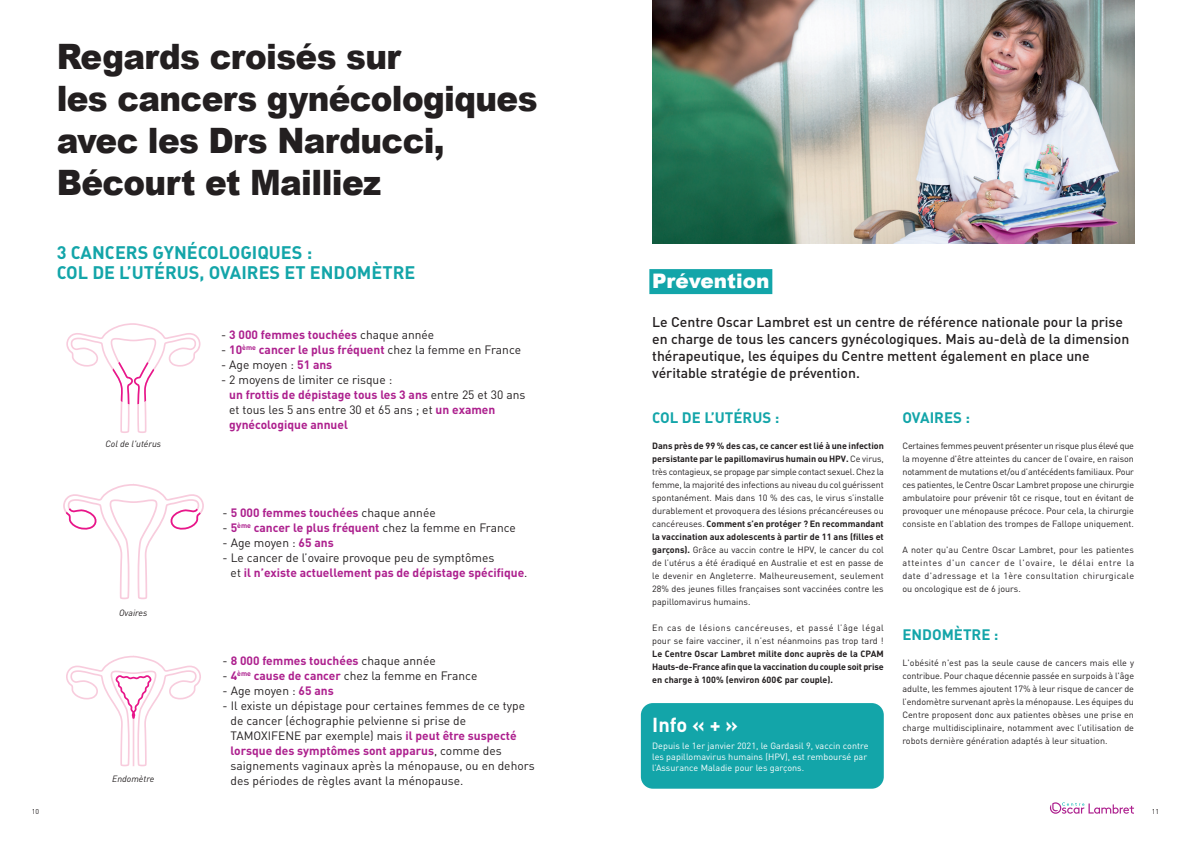
<style>
.page{position:relative;width:1191px;height:842px;background:#fff}
.page>*{position:absolute;margin:0;border:0;box-sizing:border-box;transform-origin:0 0}
.t1{font:900 35px/42px "Arial";letter-spacing:-.02em;color:#231f20;scale:.93 1}
.t2{font:900 20px "Arial";color:#fff}
.t3{font:700 20px "DIN";color:#fff}
.t4{font:700 18px/20px "DIN";color:#13a5a9}
.t5{font:700 15px "DIN";color:#13a5a9}
.t6{font:500 14px/17px "DIN";color:#231f20}
.t7{font:12px/15px "DIN";color:#231f20}
.t8{font:700 12px/15px "DIN";color:#ad208e}
.t9{font:9px/13px "DIN";color:#231f20;text-align:justify}
.t10{font:700 9px/13px "DIN";letter-spacing:-.015em;color:#231f20;text-align:justify}
.t11{font:9px/10.8px "DIN";letter-spacing:.005em;color:#fff}
.t12{font:italic 9px "DIN";color:#231f20}
.t13{font:7px "DIN";color:#231f20}
.s1{font-weight:400;color:#231f20}
.s2{font-weight:700;color:#ad208e}
.s3{font-weight:700}
</style>
<div class="page">
<svg style="left:1050px;top:802px;width:84px;height:12px"></svg>
<div style="left:649px;top:269px;width:123px;height:25px;background:#13a5a9"></div>
<svg style="left:66px;top:656px;width:135px;height:110px"></svg>
<svg style="left:66px;top:323px;width:134px;height:110px"></svg>
<svg style="left:63px;top:484px;width:141px;height:115px"></svg>
<img style="left:652px;top:0;width:482px;height:244px">
<div style="left:641px;top:703px;width:242px;height:86px;background:#13a5a9;border-radius:12px"></div>
<h1 class="t1" style="left:57px;top:34px;width:518px">Regards croisés sur<br>les cancers gynécologiques avec les Drs Narducci,<br>Bécourt et Mailliez</h1>
<h3 class="t4" style="left:57px;top:241px;width:360px">3 CANCERS GYNÉCOLOGIQUES :<br>COL DE L’UTÉRUS, OVAIRES ET ENDOMÈTRE</h3>
<p class="t12" style="left:105px;top:438px;width:57px">Col de l'utérus</p>
<p class="t12" style="left:119px;top:607px;width:30px">Ovaires</p>
<p class="t12" style="left:112px;top:773px;width:44px">Endomètre</p>
<h3 class="t8" style="left:221px;top:327px;width:215px"><span class="s1">-</span> 3 000 femmes touchées <span class="s1">chaque année</span></h3>
<h3 class="t8" style="left:221px;top:342px;width:301px"><span class="s1">-</span> 10<sup>ème</sup> cancer le plus fréquent <span class="s1">chez la femme en France</span></h3>
<h3 class="t7" style="left:221px;top:357px;width:113px">- Age moyen : <span class="s2">51 ans</span></h3>
<h3 class="t7" style="left:229px;top:372px;width:298px;text-indent:-8px">- 2 moyens de limiter ce risque :<br><span class="s2">un frottis de dépistage tous les 3 ans</span> entre 25 et 30 ans et tous les 5 ans entre 30 et 65 ans ; et <span class="s2">un examen gynécologique annuel</span></h3>
<h3 class="t8" style="left:223px;top:504px;width:215px"><span class="s1">-</span> 5 000 femmes touchées <span class="s1">chaque année</span></h3>
<h3 class="t8" style="left:223px;top:519px;width:295px"><span class="s1">-</span> 5<sup>ème</sup> cancer le plus fréquent <span class="s1">chez la femme en France</span></h3>
<h3 class="t7" style="left:223px;top:535px;width:113px">- Age moyen : <span class="s2">65 ans</span></h3>
<h3 class="t8" style="left:231px;top:549px;width:298px;text-indent:-8px"><span class="s1">- Le cancer de l’ovaire provoque peu de symptômes<br>et</span> il n’existe actuellement pas de dépistage spécifique<span class="s1">.</span></h3>
<h3 class="t8" style="left:223px;top:653px;width:215px"><span class="s1">-</span> 8 000 femmes touchées <span class="s1">chaque année</span></h3>
<h3 class="t7" style="left:223px;top:668px;width:256px">- <span class="s2">4</span><sup>ème</sup> <span class="s2">cause de cancer</span> chez la femme en France</h3>
<h3 class="t7" style="left:223px;top:683px;width:113px">- Age moyen : <span class="s2">65 ans</span></h3>
<p class="t7" style="left:231px;top:698px;width:305px;text-indent:-8px">- Il existe un dépistage pour certaines femmes de ce type de cancer (échographie pelvienne si prise de TAMOXIFENE par exemple) mais <span class="s2">il peut être suspecté lorsque des symptômes sont apparus</span>, comme des saignements vaginaux après la ménopause, ou en dehors des périodes de règles avant la ménopause.</p>
<h2 class="t2" style="left:652px;top:267px;width:119px">Prévention</h2>
<p class="t6" style="left:652px;top:313px;width:478px">Le Centre Oscar Lambret est un centre de référence nationale pour la prise en charge de tous les cancers gynécologiques. Mais au-delà de la dimension thérapeutique, les équipes du Centre mettent également en place une véritable stratégie de prévention.</p>
<h3 class="t5" style="left:652px;top:408px;width:129px">COL DE L’UTÉRUS :</h3>
<p class="t9" style="left:652px;top:439px;width:233px"><span class="s3">Dans près de 99 % des cas, ce cancer est lié à une infection persistante par le papillomavirus humain ou HPV.</span> Ce virus, très contagieux, se propage par simple contact sexuel. Chez la femme, la majorité des infections au niveau du col guérissent spontanément. Mais dans 10 % des cas, le virus s’installe durablement et provoquera des lésions précancéreuses ou cancéreuses. <span class="s3">Comment s’en protéger ? En recommandant la vaccination aux adolescents à partir de 11 ans (filles et garçons).</span> Grâce au vaccin contre le HPV, le cancer du col de l’utérus a été éradiqué en Australie et est en passe de le devenir en Angleterre. Malheureusement, seulement 28% des jeunes filles françaises sont vaccinées contre les papillomavirus humains.</p>
<p class="t9" style="left:652px;top:621px;width:233px">En cas de lésions cancéreuses, et passé l’âge légal pour se faire vacciner, il n’est néanmoins pas trop tard !</p>
<p class="t10" style="left:652px;top:647px;width:233px">Le Centre Oscar Lambret milite donc auprès de la CPAM Hauts-de-France afin que la vaccination du couple soit prise en charge à 100% (environ 600€ par couple).</p>
<h2 class="t3" style="left:652px;top:711px;width:87px">Info « + »</h2>
<p class="t11" style="left:652px;top:740px;width:218px">Depuis le 1er janvier 2021, le Gardasil 9, vaccin contre les papillomavirus humains (HPV), est remboursé par l’Assurance Maladie pour les garçons.</p>
<h3 class="t5" style="left:902px;top:408px;width:69px">OVAIRES :</h3>
<p class="t9" style="left:902px;top:439px;width:233px">Certaines femmes peuvent présenter un risque plus élevé que la moyenne d'être atteintes du cancer de l’ovaire, en raison notamment de mutations et/ou d’antécédents familiaux. Pour ces patientes, le Centre Oscar Lambret propose une chirurgie ambulatoire pour prévenir tôt ce risque, tout en évitant de provoquer une ménopause précoce. Pour cela, la chirurgie consiste en l’ablation des trompes de Fallope uniquement.</p>
<p class="t9" style="left:902px;top:543px;width:233px">A noter qu'au Centre Oscar Lambret, pour les patientes atteintes d'un cancer de l'ovaire, le délai entre la date d'adressage et la 1ère consultation chirurgicale ou oncologique est de 6 jours.</p>
<h3 class="t5" style="left:902px;top:625px;width:98px">ENDOMÈTRE :</h3>
<p class="t9" style="left:902px;top:656px;width:233px">L'obésité n'est pas la seule cause de cancers mais elle y contribue. Pour chaque décennie passée en surpoids à l'âge adulte, les femmes ajoutent 17% à leur risque de cancer de l’endomètre survenant après la ménopause. Les équipes du Centre proposent donc aux patientes obèses une prise en charge multidisciplinaire, notamment avec l’utilisation de robots dernière génération adaptés à leur situation.</p>
<p class="t13" style="left:32px;top:807px;width:9px">10</p>
<p class="t13" style="left:1151px;top:807px;width:9px">11</p>
</div>
